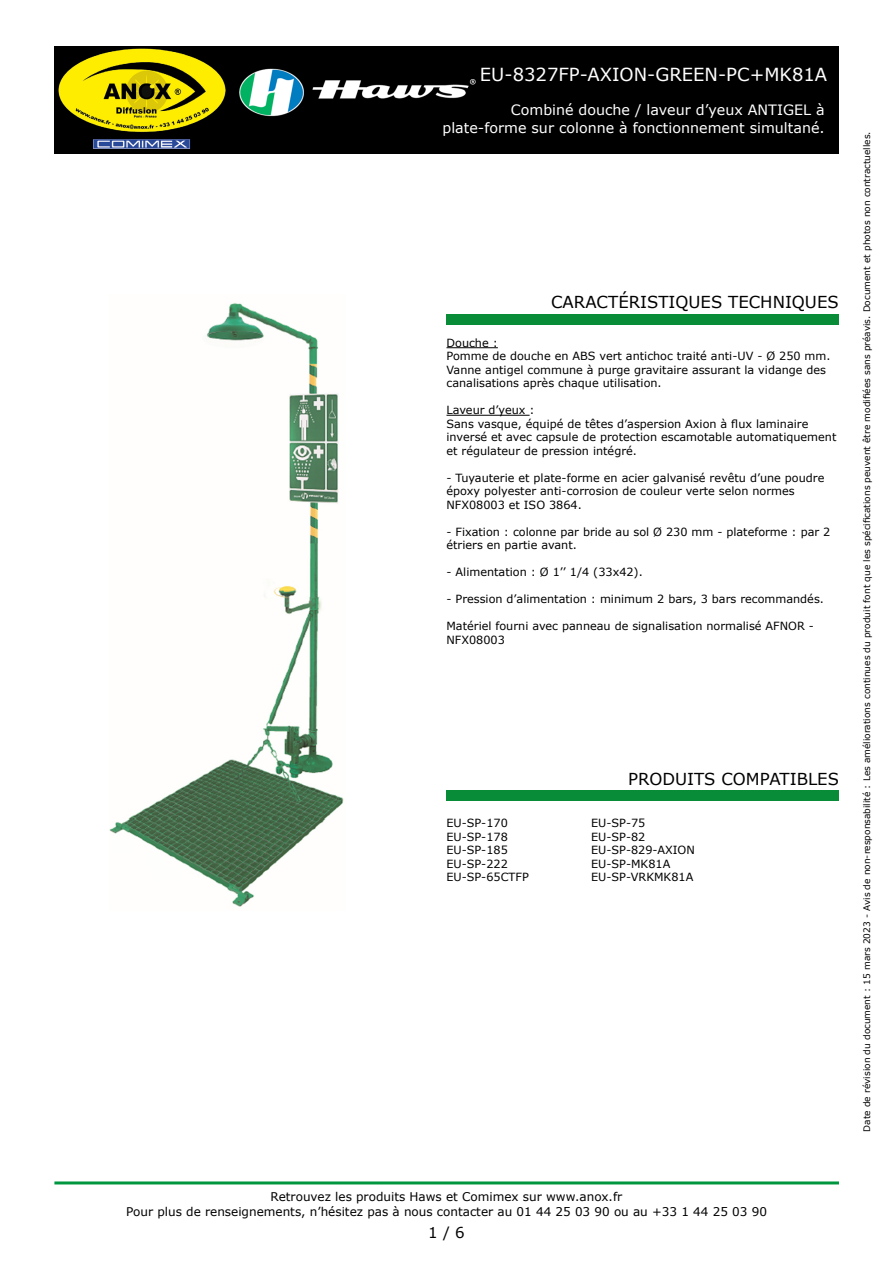
<style>
.page{position:relative;width:893px;height:1263px;background:#fff}
.page>*{position:absolute;margin:0;border:0;box-sizing:border-box;transform-origin:0 0}
.t1{font:18px "Verdana";color:#fff}
.t2{font:16.5px "Verdana";color:#000}
.t3{font:15px "Verdana";color:#020203}
.t4{font:14.25px "Verdana";color:#fff}
.t5{font:12px/14.4px "Verdana";color:#000;text-align:center}
.t6{font:11.25px/13.5px "Verdana";color:#000}
.t7{font:9px "Verdana";color:#000}
</style>
<div class="page">
<hr style="left:54px;top:1181px;width:785px;height:3px;background:#009640">
<div style="left:54px;top:46px;width:784px;height:107px;background:#000"></div>
<img style="left:109px;top:303px;width:235px;height:604px">
<img style="left:239px;top:68px;width:237px;height:49px">
<img style="left:58px;top:49px;width:168px;height:100px">
<div style="left:446px;top:314px;width:393px;height:11px;background:#098c38"></div>
<hr style="left:446px;top:347px;width:52px;height:1px;background:#000">
<hr style="left:446px;top:415px;width:84px;height:1px;background:#000">
<div style="left:446px;top:790px;width:393px;height:11px;background:#098c38"></div>
<h1 class="t1" style="left:480px;top:62px;width:349px">EU-8327FP-AXION-GREEN-PC+MK81A</h1>
<h2 class="t4" style="left:511px;top:100px;width:315px">Combiné douche / laveur d’yeux ANTIGEL à</h2>
<h2 class="t4" style="left:442px;top:118px;width:384px">plate-forme sur colonne à fonctionnement simultané.</h2>
<h3 class="t2" style="left:551px;top:291px;width:289px">CARACTÉRISTIQUES TECHNIQUES</h3>
<p class="t6" style="left:446px;top:336px;width:53px">Douche :</p>
<p class="t6" style="left:446px;top:349px;width:386px">Pomme de douche en ABS vert antichoc traité anti-UV - Ø 250 mm.<br>Vanne antigel commune à purge gravitaire assurant la vidange des canalisations après chaque utilisation.</p>
<p class="t6" style="left:446px;top:403px;width:90px">Laveur d’yeux :</p>
<p class="t6" style="left:446px;top:417px;width:391px">Sans vasque, équipé de têtes d’aspersion Axion à flux laminaire inversé et avec capsule de protection escamotable automatiquement et régulateur de pression intégré.</p>
<p class="t6" style="left:446px;top:471px;width:379px">- Tuyauterie et plate-forme en acier galvanisé revêtu d’une poudre époxy polyester anti-corrosion de couleur verte selon normes<br>NFX08003 et ISO 3864.</p>
<p class="t6" style="left:446px;top:525px;width:385px">- Fixation : colonne par bride au sol Ø 230 mm - plateforme : par 2 étriers en partie avant.</p>
<p class="t6" style="left:446px;top:565px;width:198px">- Alimentation : Ø 1’’ 1/4 (33x42).</p>
<p class="t6" style="left:446px;top:592px;width:379px">- Pression d’alimentation : minimum 2 bars, 3 bars recommandés.</p>
<p class="t6" style="left:446px;top:619px;width:369px">Matériel fourni avec panneau de signalisation normalisé AFNOR -<br>NFX08003</p>
<p class="t6" style="left:446px;top:816px;width:63px">EU-SP-170</p>
<p class="t6" style="left:446px;top:830px;width:63px">EU-SP-178</p>
<p class="t6" style="left:446px;top:843px;width:63px">EU-SP-185</p>
<p class="t6" style="left:446px;top:857px;width:63px">EU-SP-222</p>
<p class="t6" style="left:446px;top:870px;width:84px">EU-SP-65CTFP</p>
<h3 class="t2" style="left:628px;top:767px;width:212px">PRODUITS COMPATIBLES</h3>
<p class="t6" style="left:591px;top:816px;width:56px">EU-SP-75</p>
<p class="t6" style="left:591px;top:830px;width:56px">EU-SP-82</p>
<p class="t6" style="left:591px;top:843px;width:105px">EU-SP-829-AXION</p>
<p class="t6" style="left:591px;top:857px;width:81px">EU-SP-MK81A</p>
<p class="t6" style="left:591px;top:870px;width:104px">EU-SP-VRKMK81A</p>
<p class="t5" style="left:126px;top:1190px;width:642px">Retrouvez les produits Haws et Comimex sur www.anox.fr<br>Pour plus de renseignements, n’hésitez pas à nous contacter au 01 44 25 03 90 ou au +33 1 44 25 03 90</p>
<h3 class="t3" style="left:428px;top:1222px;width:38px">1 / 6</h3>
<p class="t7" style="left:861px;top:1131px;width:1002px;rotate:-90deg">Date de révision du document : 15 mars 2023 - Avis de non-responsabilité : Les améliorations continues du produit font que les spécifications peuvent être modifiées sans préavis. Document et photos non contractuelles.</p>
</div>
